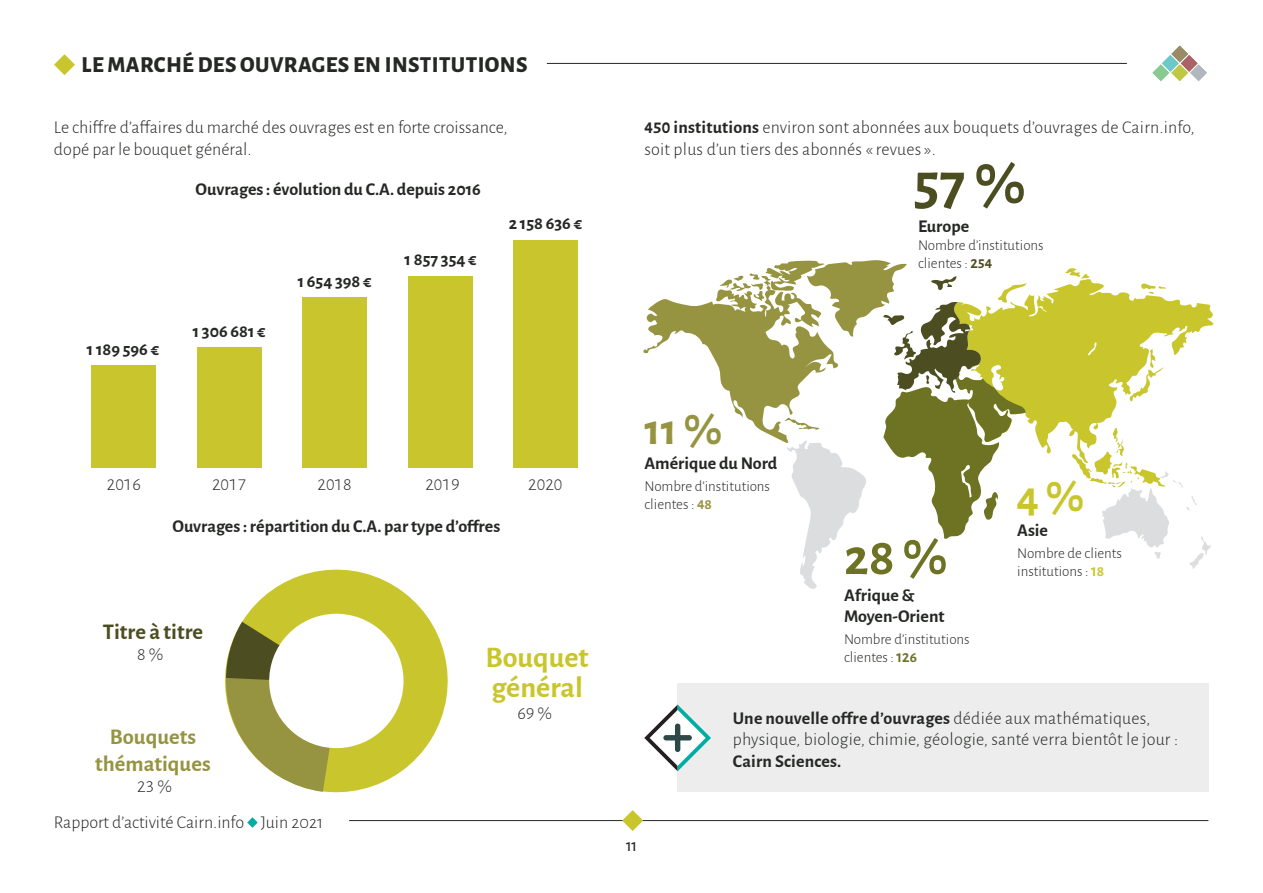
<style>
.page{position:relative;width:1263px;height:893px;background:#fff}
.page>*{position:absolute;margin:0;border:0;box-sizing:border-box;transform-origin:0 0}
.Graph_-_Nombres__ble{font:700 60px "Alegreya Sans";color:#4d4d22}
.Graph_-_Nombres__ble-2{font:700 52.5px "Alegreya Sans";color:#6d7323}
.Graph_-_Nombres__ble-3{font:700 45px "Alegreya Sans";color:#969441}
.Graph_-_Nombres__ble-4{font:700 45px "Alegreya Sans";color:#c9c62d}
.Graph_-_Nombres__ble-5{font:700 30px/30px "Alegreya Sans";color:#c9c62d}
.t1{font:800 22.5px "Alegreya Sans";letter-spacing:.02em;color:#252824}
.Graph_-_Nombres__ble-6{font:700 22.5px/27px "Alegreya Sans";color:#969441;text-align:center}
.Graph_-_Nombres__ble-7{font:700 22.5px "Alegreya Sans";color:#4d4d22}
.Texte_-_article{font:300 18px/21.6px "Alegreya Sans";color:#252824}
.Titre_-_article{font:700 18px "Alegreya Sans";color:#252824}
.Graph_-_légendes{font:700 18px/21.6px "Alegreya Sans";color:#252824}
.Graph_-_Nombres__bla{font:700 18px "Alegreya Sans";color:#252824}
.Graph_-_légendes-2{font:300 18px "Alegreya Sans";color:#252824}
.Graph_-_légendes-3{font:300 15px/18px "Alegreya Sans";color:#252824}
.t2{font:500 15px "Alegreya Sans";color:#252824}
.s1{font-weight:700}
.s2{font-weight:700;color:#4d4d22}
.s3{font-weight:700;color:#969441}
.s4{font-weight:700;color:#6d7323}
.s5{font-weight:700;color:#c9c62d}
</style>
<div class="page">
<hr style="left:349px;top:820px;width:859px;height:1px;background:#252824">
<svg style="left:247px;top:817px;width:11px;height:11px"></svg>
<svg style="left:1152px;top:46px;width:55px;height:35px"></svg>
<hr style="left:547px;top:63px;width:580px;height:1px;background:#252824">
<svg style="left:54px;top:54px;width:21px;height:21px"></svg>
<svg style="left:622px;top:810px;width:21px;height:21px"></svg>
<div style="left:92px;top:365px;width:64px;height:103px;background:#c9c62d"></div>
<div style="left:302px;top:297px;width:65px;height:171px;background:#c9c62d"></div>
<div style="left:513px;top:240px;width:64px;height:228px;background:#c9c62d"></div>
<div style="left:197px;top:347px;width:64px;height:121px;background:#c9c62d"></div>
<div style="left:408px;top:276px;width:64px;height:192px;background:#c9c62d"></div>
<svg style="left:1026px;top:279px;width:188px;height:175px;fill:#c9c62d"></svg>
<svg style="left:1129px;top:349px;width:35px;height:54px"></svg>
<svg style="left:1071px;top:424px;width:140px;height:145px"></svg>
<svg style="left:1065px;top:268px;width:24px;height:11px"></svg>
<svg style="left:1140px;top:282px;width:26px;height:12px"></svg>
<div style="left:678px;top:684px;width:531px;height:108px;background:#ededee"></div>
<svg style="left:644px;top:704px;width:67px;height:67px"></svg>
<svg style="left:255px;top:569px;width:193px;height:224px;fill:#c9c62d"></svg>
<svg style="left:225px;top:605px;width:187px;height:187px"></svg>
<svg style="left:643px;top:260px;width:383px;height:329px"></svg>
<p class="t1" style="left:82px;top:48px;width:447px">LE MARCHÉ DES OUVRAGES EN INSTITUTIONS</p>
<p class="Texte_-_article" style="left:54px;top:116px;width:455px">Le chiffre d’affaires du marché des ouvrages est en forte croissance, dopé par le bouquet général.</p>
<p class="Graph_-_Nombres__bla" style="left:87px;top:336px;width:74px">1 189 596 €</p>
<p class="Titre_-_article" style="left:196px;top:176px;width:287px">Ouvrages : évolution du C.A. depuis 2016</p>
<p class="Graph_-_Nombres__bla" style="left:193px;top:318px;width:74px">1 306 681 €</p>
<p class="Graph_-_Nombres__bla" style="left:298px;top:268px;width:75px">1 654 398 €</p>
<p class="Graph_-_Nombres__bla" style="left:405px;top:246px;width:74px">1 857 354 €</p>
<p class="Graph_-_Nombres__bla" style="left:509px;top:210px;width:75px">2 158 636 €</p>
<p class="Graph_-_légendes-2" style="left:107px;top:472px;width:36px">2016</p>
<p class="Graph_-_légendes-2" style="left:212px;top:472px;width:36px">2017</p>
<p class="Graph_-_légendes-2" style="left:317px;top:472px;width:36px">2018</p>
<p class="Graph_-_légendes-2" style="left:425px;top:472px;width:36px">2019</p>
<p class="Graph_-_légendes-2" style="left:528px;top:472px;width:36px">2020</p>
<p class="Titre_-_article" style="left:172px;top:512px;width:329px">Ouvrages : répartition du C.A. par type d’offres</p>
<p class="Graph_-_Nombres__ble-7" style="left:103px;top:615px;width:102px">Titre à titre</p>
<p class="Graph_-_légendes-2" style="left:137px;top:643px;width:28px">8 %</p>
<p class="Graph_-_Nombres__ble-6" style="left:95px;top:721px;width:117px">Bouquets thématiques</p>
<p class="Graph_-_légendes-2" style="left:137px;top:774px;width:36px">23 %</p>
<p class="Texte_-_article" style="left:54px;top:810px;width:271px">Rapport d’activité Cairn.info Juin 2021</p>
<p class="Graph_-_Nombres__ble-5" style="left:485px;top:640px;width:105px">Bouquet général</p>
<p class="Graph_-_légendes-2" style="left:517px;top:701px;width:36px">69 %</p>
<p class="Texte_-_article" style="left:644px;top:116px;width:551px"><span class="s1">450 institutions</span> environ sont abonnées aux bouquets d’ouvrages de Cairn.info, soit plus d’un tiers des abonnés « revues ».</p>
<p class="Graph_-_Nombres__ble" style="left:913px;top:140px;width:114px">57 %</p>
<p class="Graph_-_légendes" style="left:918px;top:214px;width:53px">Europe</p>
<p class="Graph_-_légendes-3" style="left:918px;top:236px;width:127px">Nombre d’institutions clientes : <span class="s2">254</span></p>
<p class="Graph_-_Nombres__ble-3" style="left:644px;top:396px;width:79px">11 %</p>
<p class="Graph_-_légendes" style="left:644px;top:451px;width:134px">Amérique du Nord</p>
<p class="Graph_-_légendes-3" style="left:644px;top:477px;width:127px">Nombre d’institutions clientes : <span class="s3">48</span></p>
<p class="Graph_-_Nombres__ble-2" style="left:844px;top:518px;width:105px">28 %</p>
<p class="Graph_-_légendes" style="left:844px;top:583px;width:102px">Afrique &amp;<br>Moyen-Orient</p>
<p class="Graph_-_légendes-3" style="left:844px;top:630px;width:127px">Nombre d’institutions clientes : <span class="s4">126</span></p>
<p class="Graph_-_Nombres__ble-4" style="left:1016px;top:463px;width:69px">4 %</p>
<p class="Graph_-_légendes" style="left:1017px;top:518px;width:32px">Asie</p>
<p class="Graph_-_légendes-3" style="left:1017px;top:544px;width:106px">Nombre de clients institutions : <span class="s5">18</span></p>
<p class="Texte_-_article" style="left:733px;top:706px;width:447px"><span class="s1">Une nouvelle offre d’ouvrages</span> dédiée aux mathématiques, physique, biologie, chimie, géologie, santé verra bientôt le jour :</p>
<p class="Titre_-_article" style="left:733px;top:748px;width:110px">Cairn Sciences.</p>
<p class="t2" style="left:626px;top:835px;width:12px">11</p>
</div>
